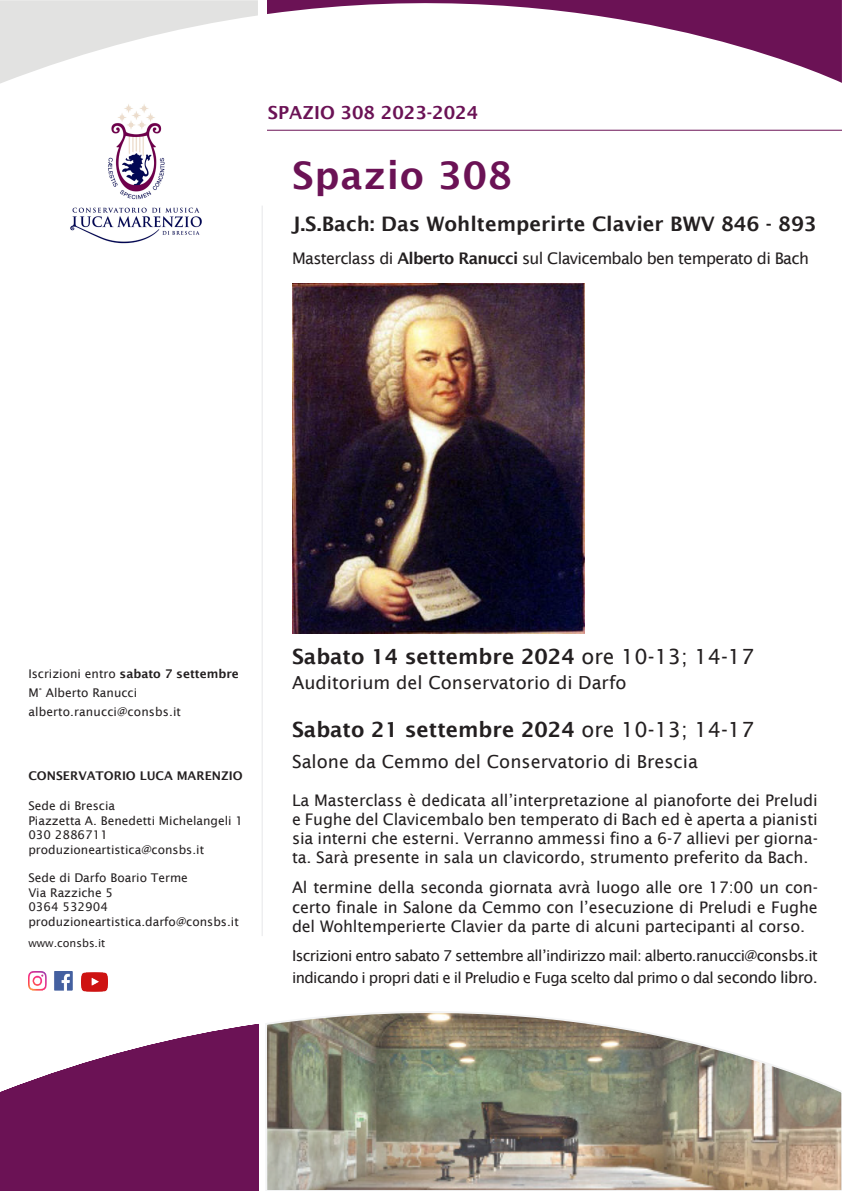
<style>
.page{position:relative;width:842px;height:1191px;background:#fff}
.page>*{position:absolute;margin:0;border:0;box-sizing:border-box;transform-origin:0 0}
.t1{font:600 38px "Lucida Sans";letter-spacing:.02em;color:#6b1255}
.t2{font:600 21px "Lucida Sans";color:#231f20}
.t3{font:600 20px "Lucida Sans";color:#231f20}
.t4{font:18px "Lucida Sans";color:#231f20}
.t5{font:600 18px "Lucida Sans";color:#6b1255}
.t6{font:16px/19.2px "Lucida Sans";letter-spacing:-.01em;color:#231f20;text-align:justify}
.t7{font:16px "Lucida Sans";letter-spacing:-.04em;color:#231f20}
.t8{font:15px "Lucida Sans";letter-spacing:-.04em;color:#231f20}
.t9{font:12px/14.4px "Lucida Sans";color:#231f20}
.t10{font:600 12px "Lucida Sans";color:#231f20}
.t11{font:11px "Lucida Sans";color:#231f20}
.s1{font-weight:600}
.s2{font-weight:400}
.s3{font-size:16px}
</style>
<div class="page">
<svg style="left:0;top:1024px;width:259px;height:167px;fill:#6b1255"></svg>
<img style="left:265px;top:1011px;width:577px;height:180px">
<svg style="left:0;top:0;width:258px;height:84px"></svg>
<svg style="left:267px;top:0;width:575px;height:83px"></svg>
<hr style="left:267px;top:130px;width:575px;height:1px;background:#6b1255">
<img style="left:70px;top:104px;width:132px;height:140px">
<img style="left:28px;top:971px;width:44px;height:19px">
<img style="left:81px;top:972px;width:26px;height:19px">
<hr style="left:262px;top:206px;width:1px;height:730px;background:#e6e7e9">
<img style="left:292px;top:283px;width:292px;height:350px">
<p class="t5" style="left:268px;top:102px;width:212px">SPAZIO 308 2023-2024</p>
<p class="t1" style="left:292px;top:153px;width:222px">Spazio 308</p>
<p class="t3" style="left:292px;top:212px;width:526px">J.S.Bach: Das Wohltemperirte Clavier BWV 846 - 893</p>
<p class="t7" style="left:292px;top:249px;width:518px">Masterclass di <span class="s1">Alberto Ranucci</span> sul Clavicembalo ben temperato di Bach</p>
<p class="t9" style="left:28px;top:664px;width:212px;line-height:19px">Iscrizioni entro <span class="s1">sabato 7 settembre<br></span>M° Alberto Ranucci</p>
<p class="t9" style="left:28px;top:704px;width:154px">alberto.ranucci@consbs.it</p>
<p class="t10" style="left:28px;top:769px;width:216px">CONSERVATORIO LUCA MARENZIO</p>
<p class="t9" style="left:28px;top:799px;width:216px">Sede di Brescia<br>Piazzetta A. Benedetti Michelangeli 1<br>030 2886711 produzioneartistica@consbs.it</p>
<p class="t9" style="left:28px;top:871px;width:212px">Sede di Darfo Boario Terme<br>Via Razziche 5<br>0364 532904 produzioneartistica.darfo@consbs.it</p>
<p class="t11" style="left:28px;top:937px;width:79px">www.consbs.it</p>
<p class="t2" style="left:292px;top:645px;width:464px">Sabato 14 settembre 2024 <span class="s2">ore 10-13; 14-17</span></p>
<p class="t4" style="left:292px;top:672px;width:336px">Auditorium del Conservatorio di Darfo</p>
<p class="t2" style="left:292px;top:718px;width:464px">Sabato 21 settembre 2024 <span class="s2">ore 10-13; 14-17</span></p>
<p class="t4" style="left:292px;top:751px;width:407px">Salone da Cemmo del Conservatorio di Brescia</p>
<p class="t6" style="left:292px;top:790px;width:527px">La Masterclass è dedicata all’interpretazione al pianoforte dei Preludi e Fughe del Clavicembalo ben temperato di Bach ed è aperta a pianisti sia interni che esterni. Verranno ammessi fino a 6-7 allievi per giorna&shy;ta. Sarà presente in sala un clavicordo, strumento preferito da Bach.</p>
<p class="t6" style="left:292px;top:878px;width:527px">Al termine della seconda giornata avrà luogo alle ore 17:00 un con&shy;certo finale in Salone da Cemmo con l’esecuzione di Preludi e Fughe del Wohltemperierte Clavier da parte di alcuni partecipanti al corso.</p>
<p class="t8" style="left:292px;top:947px;width:527px">Iscrizioni entro sabato 7 settembre all’indirizzo mail: alberto.ranucci@consbs.it</p>
<p class="t8" style="left:292px;top:968px;width:527px">indicando i propri dati e il Preludio e Fuga scelto dal primo o dal se<span class="s3">condo libro.</span></p>
</div>
